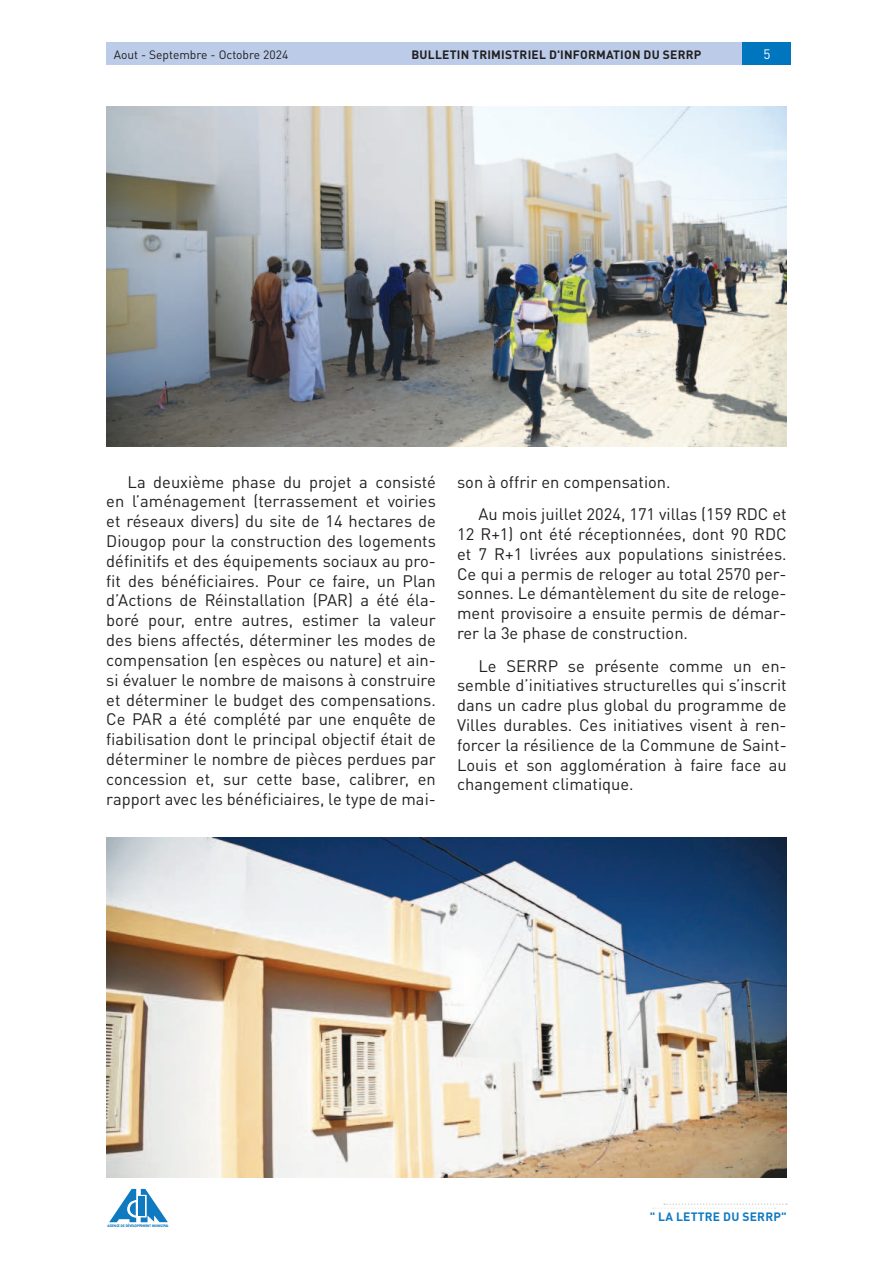
<style>
.page{position:relative;width:893px;height:1263px;background:#fff}
.page>*{position:absolute;margin:0;border:0;box-sizing:border-box;transform-origin:0 0}
.t1{font:16.5px/19.8px "DIN Pro";color:#231f20;text-align:justify}
.t2{font:13.5px "DIN Pro";color:#fff}
.t3{font:700 12px "DIN Pro";letter-spacing:.02em;color:#231f20}
.t4{font:12px "DIN Pro";color:#231f20}
.t5{font:700 12px "DIN Pro";letter-spacing:.02em;color:#107ac0}
.t6{font:700 3.3px "Futura";letter-spacing:.02em;color:#107ac0;scale:.83 1}
</style>
<div class="page">
<div style="left:167px;top:43px;width:624px;height:22px;background:#0076bf"></div>
<div style="left:106px;top:43px;width:635px;height:22px;background:#bbcbe8"></div>
<svg style="left:653px;top:1203px;width:134px;height:6px"></svg>
<svg style="left:109px;top:1189px;width:59px;height:33px"></svg>
<img style="left:106px;top:838px;width:681px;height:340px">
<img style="left:106px;top:106px;width:681px;height:340px">
<p class="t4" style="left:114px;top:50px;width:176px">Aout - Septembre - Octobre 2024</p>
<p class="t3" style="left:411px;top:48px;width:291px">BULLETIN TRIMISTRIEL D'INFORMATION DU SERRP</p>
<p class="t2" style="left:763px;top:46px;width:9px">5</p>
<p class="t1" style="left:106px;top:470px;width:331px;text-indent:21px">La deuxième phase du projet a consisté en l’aménagement (terrassement et voiries et réseaux divers) du site de 14 hectares de Diougop pour la construction des logements dé昀椀nitifs et des équipements sociaux au pro-昀椀t des béné昀椀ciaires. Pour ce faire, un Plan d’Actions de Réinstallation (PAR) a été éla&shy;boré pour, entre autres, estimer la valeur des biens affectés, déterminer les modes de compensation (en espèces ou nature) et ain&shy;si évaluer le nombre de maisons à construire et déterminer le budget des compensations.<br>Ce PAR a été complété par une enquête de昀椀abilisation dont le principal objectif était de déterminer le nombre de pièces perdues par concession et, sur cette base, calibrer, en rapport avec les béné昀椀ciaires, le type de mai-</p>
<p class="t1" style="left:478px;top:465px;width:310px;line-height:32.5px;text-indent:-21px">son à offrir en compensation.<br>Au mois juillet 2024, 171 villas (159 RDC et</p>
<p class="t1" style="left:457px;top:522px;width:331px">12 R+1) ont été réceptionnées, dont 90 RDC et 7 R+1 livrées aux populations sinistrées.<br>Ce qui a permis de reloger au total 2570 per&shy;sonnes. Le démantèlement du site de reloge&shy;ment provisoire a ensuite permis de démar&shy;rer la 3e phase de construction.</p>
<p class="t1" style="left:457px;top:654px;width:331px;text-indent:21px">Le SERRP se présente comme un en&shy;semble d’initiatives structurelles qui s’inscrit dans un cadre plus global du programme de Villes durables. Ces initiatives visent à ren&shy;forcer la résilience de la Commune de Saint-Louis et son agglomération à faire face au changement climatique.</p>
<p class="t6" style="left:108px;top:1223px;width:75px">AGENCE DE DÉVELOPPEMENT MUNICIPAL</p>
<p class="t5" style="left:650px;top:1209px;width:138px">" LA LETTRE DU SERRP"</p>
</div>
